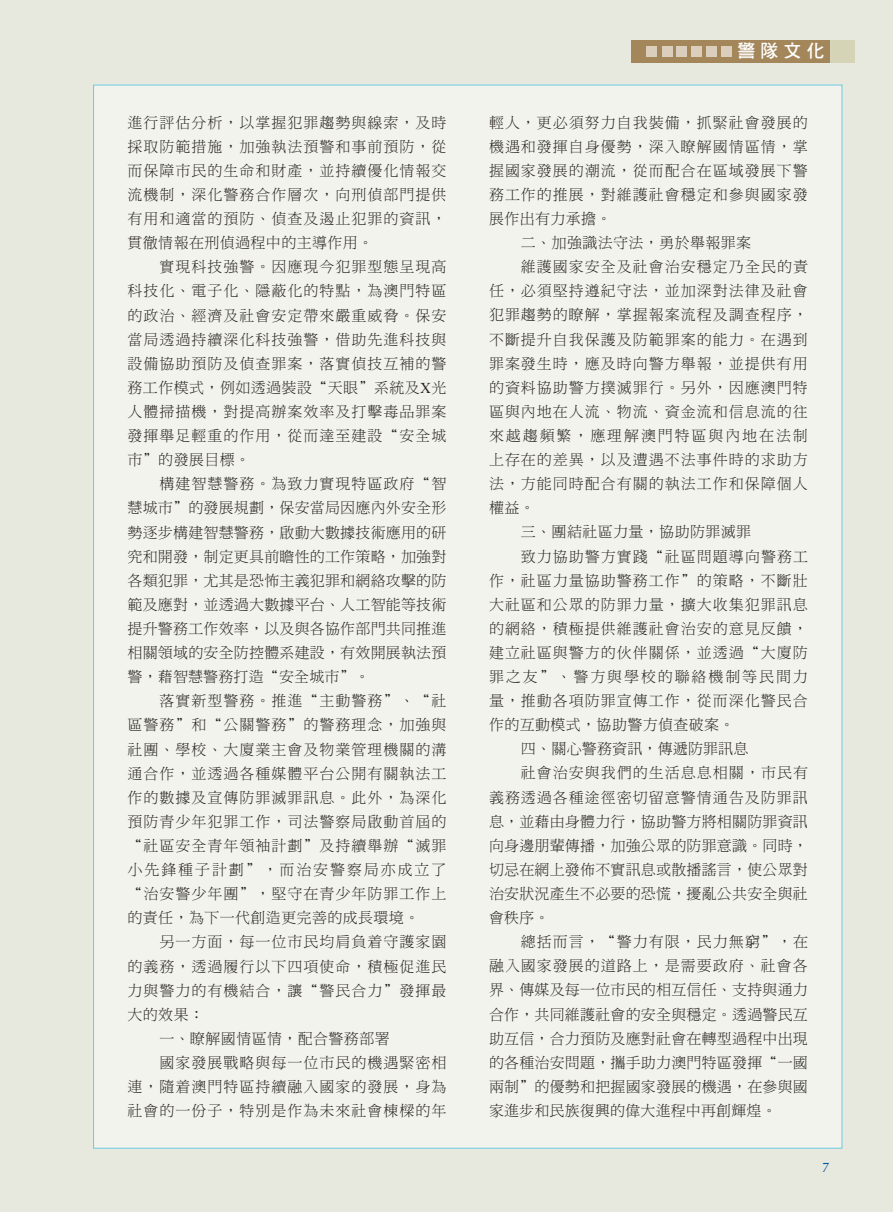
<style>
.page{position:relative;width:893px;height:1212px;background:#e7e9df}
.page>*{position:absolute;margin:0;border:0;box-sizing:border-box;transform-origin:0 0}
.t1{font:18px "DF Hei HK W7";color:#fff}
.t2{font:15px/24.2px "DF Ming HK W3";letter-spacing:.065em;color:#26211c;text-align:justify}
.t3{font:15px "DF Ming HK W3";letter-spacing:.015em;color:#26211c}
.t4{font:15px "DF Ming HK W3";letter-spacing:.025em;color:#26211c}
.t5{font:15px "DF Ming HK W3";letter-spacing:.125em;color:#26211c}
.t6{font:15px "DF Ming HK W3";letter-spacing:.01em;color:#26211c}
.t7{font:13.5px "Ottawa Plain";color:#0056a3}
.s1{font-family:"Times New Roman"}
</style>
<div class="page">
<div style="left:93px;top:85px;width:749px;height:1063px;background:#f1f3ec;border:1px solid #6dcbe5"></div>
<div style="left:631px;top:40px;width:199px;height:22px;background:#a4865b"></div>
<div style="left:830px;top:40px;width:25px;height:22px;background:#d6d4b6"></div>
<div style="left:721px;top:46px;width:10px;height:10px;background:#dbcebd"></div>
<div style="left:706px;top:46px;width:10px;height:10px;background:#dbcebd"></div>
<div style="left:691px;top:46px;width:11px;height:10px;background:#dbcebd"></div>
<div style="left:676px;top:46px;width:11px;height:10px;background:#dbcebd"></div>
<div style="left:662px;top:46px;width:10px;height:10px;background:#dbcebd"></div>
<div style="left:646px;top:46px;width:11px;height:10px;background:#dbcebd"></div>
<p class="t2" style="left:128px;top:110px;width:320px">進行評估分析，以掌握犯罪趨勢與線索，及時採取防範措施，加強執法預警和事前預防，從而保障市民的生命和財產，並持續優化情報交流機制，深化警務合作層次，向刑偵部門提供有用和適當的預防、偵查及遏止犯罪的資訊，貫徹情報在刑偵過程中的主導作用。</p>
<p class="t2" style="left:128px;top:255px;width:320px;text-indent:32px">實現科技強警。因應現今犯罪型態呈現高科技化、電子化、隱蔽化的特點，為澳門特區的政治、經濟及社會安定帶來嚴重威脅。保安當局透過持續深化科技強警，借助先進科技與設備協助預防及偵查罪案，落實偵技互補的警務工作模式，例如透過裝設“天眼”系統及<span class="s1">X</span>光人體掃描機，對提高辦案效率及打擊毒品罪案發揮舉足輕重的作用，從而達至建設“安全城市”的發展目標。</p>
<p class="t2" style="left:128px;top:472px;width:320px;text-indent:32px">構建智慧警務。為致力實現特區政府“智慧城市”的發展規劃，保安當局因應內外安全形勢逐步構建智慧警務，啟動大數據技術應用的研究和開發，制定更具前瞻性的工作策略，加強對各類犯罪，尤其是恐怖主義犯罪和網絡攻擊的防範及應對，並透過大數據平台、人工智能等技術提升警務工作效率，以及與各協作部門共同推進相關領域的安全防控體系建設，有效開展執法預警，藉智慧警務打造“安全城市”。</p>
<p class="t2" style="left:128px;top:689px;width:320px;text-indent:32px">落實新型警務。推進“主動警務”、“社區警務”和“公關警務”的警務理念，加強與社團、學校、大廈業主會及物業管理機關的溝通合作，並透過各種媒體平台公開有關執法工作的數據及宣傳防罪滅罪訊息。此外，為深化預防青少年犯罪工作，司法警察局啟動首屆的“社區安全青年領袖計劃”及持續舉辦“滅罪小先鋒種子計劃”，而治安警察局亦成立了“治安警少年團”，堅守在青少年防罪工作上的責任，為下一代創造更完善的成長環境。</p>
<p class="t2" style="left:159px;top:930px;width:289px">另一方面，每一位市民均肩負着守護家園</p>
<p class="t2" style="left:128px;top:954px;width:320px">的義務，透過履行以下四項使命，積極促進民</p>
<p class="t2" style="left:128px;top:978px;width:320px">力與警力的有機結合，讓“警民合力”發揮最</p>
<p class="t2" style="left:128px;top:1002px;width:78px">大的效果：</p>
<p class="t4" style="left:159px;top:1030px;width:232px">一、瞭解國情區情，配合警務部署</p>
<p class="t2" style="left:159px;top:1050px;width:289px">國家發展戰略與每一位市民的機遇緊密相</p>
<p class="t2" style="left:128px;top:1074px;width:320px">連，隨着澳門特區持續融入國家的發展，身為</p>
<p class="t2" style="left:128px;top:1098px;width:320px">社會的一份子，特別是作為未來社會棟樑的年</p>
<p class="t1" style="left:737px;top:41px;width:89px">警隊文化</p>
<p class="t2" style="left:489px;top:110px;width:320px">輕人，更必須努力自我裝備，抓緊社會發展的</p>
<p class="t2" style="left:489px;top:134px;width:320px">機遇和發揮自身優勢，深入瞭解國情區情，掌</p>
<p class="t2" style="left:489px;top:158px;width:320px">握國家發展的潮流，從而配合在區域發展下警</p>
<p class="t2" style="left:489px;top:182px;width:320px">務工作的推展，對維護社會穩定和參與國家發</p>
<p class="t4" style="left:489px;top:210px;width:124px">展作出有力承擔。</p>
<p class="t4" style="left:521px;top:235px;width:232px">二、加強識法守法，勇於舉報罪案</p>
<p class="t2" style="left:521px;top:254px;width:289px">維護國家安全及社會治安穩定乃全民的責</p>
<p class="t2" style="left:489px;top:279px;width:320px">任，必須堅持遵紀守法，並加深對法律及社會</p>
<p class="t2" style="left:489px;top:303px;width:320px">犯罪趨勢的瞭解，掌握報案流程及調查程序，</p>
<p class="t2" style="left:489px;top:327px;width:320px">不斷提升自我保護及防範罪案的能力。在遇到</p>
<p class="t2" style="left:489px;top:351px;width:320px">罪案發生時，應及時向警方舉報，並提供有用</p>
<p class="t2" style="left:489px;top:375px;width:320px">的資料協助警方撲滅罪行。另外，因應澳門特</p>
<p class="t2" style="left:489px;top:399px;width:320px">區與內地在人流、物流、資金流和信息流的往</p>
<p class="t5" style="left:489px;top:427px;width:320px">來越趨頻繁，應理解澳門特區與內地在法制</p>
<p class="t2" style="left:489px;top:447px;width:320px">上存在的差異，以及遭遇不法事件時的求助方</p>
<p class="t2" style="left:489px;top:471px;width:320px">法，方能同時配合有關的執法工作和保障個人</p>
<p class="t2" style="left:489px;top:496px;width:47px">權益。</p>
<p class="t4" style="left:521px;top:524px;width:232px">三、團結社區力量，協助防罪滅罪</p>
<p class="t2" style="left:521px;top:544px;width:289px">致力協助警方實踐“社區問題導向警務工</p>
<p class="t2" style="left:489px;top:568px;width:320px">作，社區力量協助警務工作”的策略，不斷壯</p>
<p class="t2" style="left:489px;top:592px;width:320px">大社區和公眾的防罪力量，擴大收集犯罪訊息</p>
<p class="t2" style="left:489px;top:616px;width:320px">的網絡，積極提供維護社會治安的意見反饋，</p>
<p class="t2" style="left:489px;top:640px;width:320px">建立社區與警方的伙伴關係，並透過“大廈防</p>
<p class="t5" style="left:489px;top:668px;width:320px">罪之友”、警方與學校的聯絡機制等民間力</p>
<p class="t2" style="left:489px;top:688px;width:320px">量，推動各項防罪宣傳工作，從而深化警民合</p>
<p class="t4" style="left:489px;top:717px;width:247px">作的互動模式，協助警方偵查破案。</p>
<p class="t6" style="left:521px;top:741px;width:229px">四、關心警務資訊，傳遞防罪訊息</p>
<p class="t2" style="left:521px;top:761px;width:289px">社會治安與我們的生活息息相關，市民有</p>
<p class="t2" style="left:489px;top:785px;width:320px">義務透過各種途徑密切留意警情通告及防罪訊</p>
<p class="t3" style="left:489px;top:813px;width:320px">息，並藉由身體力行，協助警方將相關防罪資訊</p>
<p class="t3" style="left:489px;top:837px;width:320px">向身邊朋輩傳播，加強公眾的防罪意識。同時，</p>
<p class="t3" style="left:489px;top:861px;width:320px">切忌在網上發佈不實訊息或散播謠言，使公眾對</p>
<p class="t3" style="left:489px;top:885px;width:320px">治安狀況產生不必要的恐慌，擾亂公共安全與社</p>
<p class="t2" style="left:489px;top:905px;width:62px">會秩序。</p>
<p class="t2" style="left:521px;top:929px;width:289px">總括而言，“警力有限，民力無窮”，在</p>
<p class="t2" style="left:489px;top:954px;width:320px">融入國家發展的道路上，是需要政府、社會各</p>
<p class="t3" style="left:489px;top:982px;width:320px">界、傳媒及每一位市民的相互信任、支持與通力</p>
<p class="t3" style="left:489px;top:1006px;width:320px">合作，共同維護社會的安全與穩定。透過警民互</p>
<p class="t3" style="left:489px;top:1030px;width:320px">助互信，合力預防及應對社會在轉型過程中出現</p>
<p class="t3" style="left:489px;top:1054px;width:320px">的各種治安問題，攜手助力澳門特區發揮“一國</p>
<p class="t3" style="left:489px;top:1078px;width:320px">兩制”的優勢和把握國家發展的機遇，在參與國</p>
<p class="t6" style="left:489px;top:1102px;width:289px">家進步和民族復興的偉大進程中再創輝煌。</p>
<p class="t7" style="left:822px;top:1159px;width:9px">7</p>
</div>
